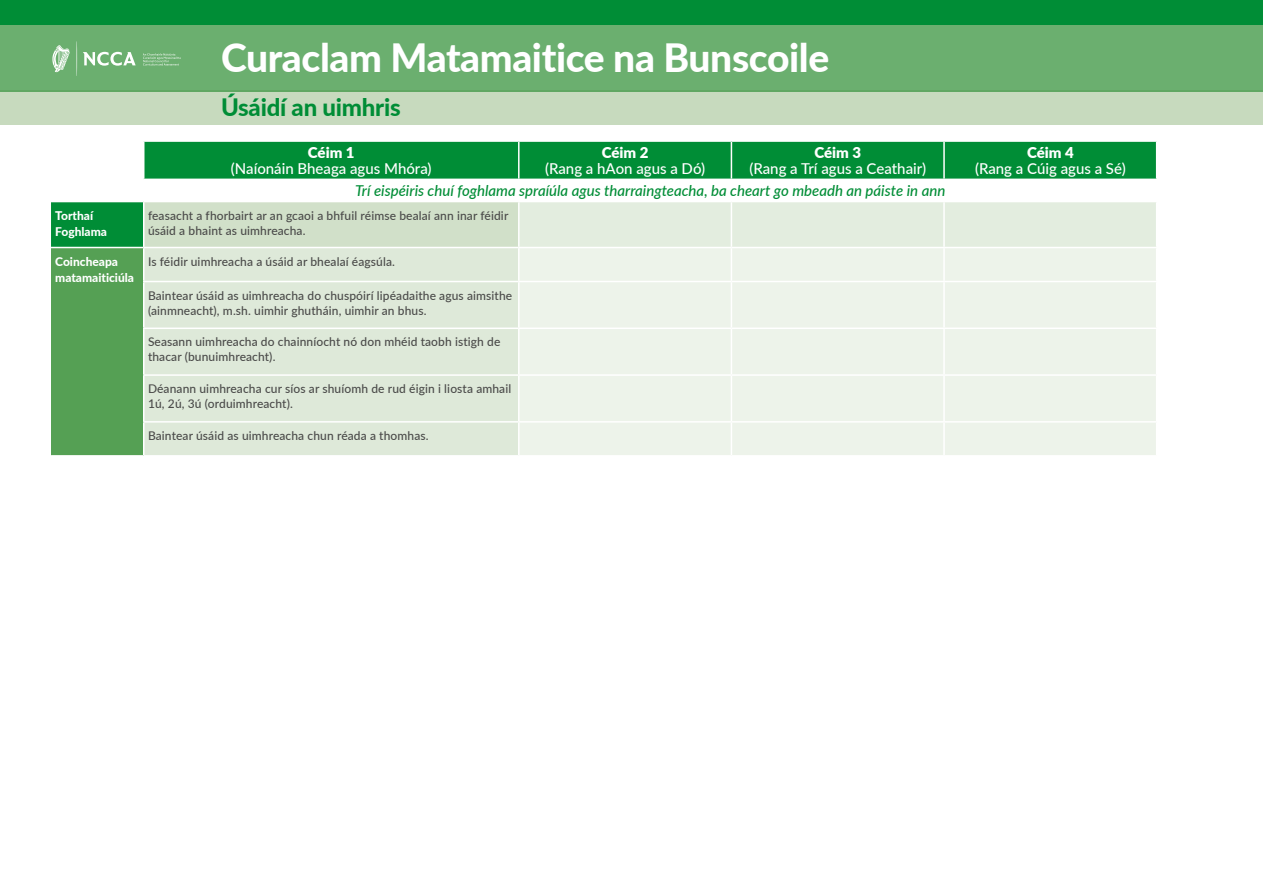
<style>
.page{position:relative;width:1263px;height:893px;background:#fff}
.page>*{position:absolute;margin:0;border:0;box-sizing:border-box;transform-origin:0 0}
.t1{font:800 39px "Lato";letter-spacing:-.01em;color:#fff}
.t2{font:800 24px "Lato";letter-spacing:-.01em;color:#008d36}
.t3{font:500 15px "Lato";color:#fff}
.t4{font:italic 500 15px "Lato";color:#008d36}
.t5{font:900 15px "Lato";color:#fff}
.t6{font:500 12px/15px "Lato";letter-spacing:.01em;color:#4a4a49}
.t7{font:800 12px/16.5px "Lato";color:#fff}
</style>
<div class="page">
<div style="left:0;top:91px;width:1263px;height:34px;background:#c7dabe"></div>
<div style="left:0;top:0;width:1263px;height:91px;background:#6baf6f"></div>
<svg style="left:76px;top:41px;width:1px;height:35px"></svg>
<svg style="left:52px;top:45px;width:18px;height:27px"></svg>
<svg style="left:83px;top:52px;width:53px;height:14px"></svg>
<svg style="left:143px;top:53px;width:38px;height:13px"></svg>
<div style="left:0;top:0;width:1263px;height:25px;background:#008d36"></div>
<svg style="left:51px;top:142px;width:1105px;height:105px;background:#219b50"></svg>
<div style="left:144px;top:179px;width:1013px;height:23px;background:#fff"></div>
<div style="left:144px;top:202px;width:375px;height:45px;background:#d1e0c9"></div>
<div style="left:51px;top:247px;width:93px;height:209px;background:#55a054"></div>
<div style="left:144px;top:248px;width:374px;height:207px;background:#dee9d9"></div>
<div style="left:520px;top:248px;width:636px;height:207px;background:#edf3ea"></div>
<hr style="left:51px;top:179px;width:93px;height:1px;background:#fff">
<hr style="left:51px;top:201px;width:93px;height:1px;background:#fff">
<hr style="left:51px;top:247px;width:93px;height:1px;background:#fff">
<hr style="left:143px;top:281px;width:376px;height:1px;background:#fff">
<hr style="left:519px;top:281px;width:212px;height:1px;background:#fff">
<hr style="left:731px;top:281px;width:213px;height:1px;background:#fff">
<hr style="left:944px;top:281px;width:213px;height:1px;background:#fff">
<hr style="left:143px;top:328px;width:376px;height:1px;background:#fff">
<hr style="left:519px;top:328px;width:212px;height:1px;background:#fff">
<hr style="left:731px;top:328px;width:213px;height:1px;background:#fff">
<hr style="left:944px;top:328px;width:213px;height:1px;background:#fff">
<hr style="left:143px;top:374px;width:376px;height:2px;background:#fff">
<hr style="left:519px;top:374px;width:212px;height:2px;background:#fff">
<hr style="left:731px;top:374px;width:213px;height:2px;background:#fff">
<hr style="left:944px;top:374px;width:213px;height:2px;background:#fff">
<hr style="left:143px;top:421px;width:376px;height:2px;background:#fff">
<hr style="left:519px;top:421px;width:212px;height:2px;background:#fff">
<hr style="left:731px;top:421px;width:213px;height:2px;background:#fff">
<hr style="left:944px;top:421px;width:213px;height:2px;background:#fff">
<hr style="left:51px;top:455px;width:93px;height:2px;background:#fff">
<hr style="left:143px;top:142px;width:1px;height:37px;background:#fff">
<hr style="left:518px;top:142px;width:1px;height:37px;background:#fff">
<hr style="left:731px;top:142px;width:1px;height:37px;background:#fff">
<hr style="left:943px;top:142px;width:2px;height:37px;background:#fff">
<svg style="left:143px;top:180px;width:1px;height:21px"></svg>
<div style="left:519px;top:202px;width:637px;height:45px;background:#e3eddf"></div>
<hr style="left:143px;top:202px;width:1px;height:45px;background:#fff">
<hr style="left:518px;top:202px;width:1px;height:45px;background:#fff">
<hr style="left:731px;top:202px;width:1px;height:45px;background:#fff">
<hr style="left:943px;top:202px;width:2px;height:45px;background:#fff">
<hr style="left:143px;top:248px;width:1px;height:33px;background:#fff">
<hr style="left:731px;top:248px;width:1px;height:33px;background:#fff">
<hr style="left:943px;top:248px;width:2px;height:33px;background:#fff">
<hr style="left:143px;top:282px;width:1px;height:46px;background:#fff">
<hr style="left:731px;top:282px;width:1px;height:46px;background:#fff">
<hr style="left:943px;top:282px;width:2px;height:46px;background:#fff">
<hr style="left:143px;top:329px;width:1px;height:45px;background:#fff">
<hr style="left:731px;top:329px;width:1px;height:45px;background:#fff">
<hr style="left:943px;top:329px;width:2px;height:45px;background:#fff">
<hr style="left:143px;top:376px;width:1px;height:45px;background:#fff">
<hr style="left:731px;top:376px;width:1px;height:45px;background:#fff">
<hr style="left:943px;top:376px;width:2px;height:45px;background:#fff">
<hr style="left:143px;top:423px;width:1px;height:32px;background:#fff">
<hr style="left:731px;top:423px;width:1px;height:32px;background:#fff">
<hr style="left:943px;top:423px;width:2px;height:32px;background:#fff">
<h1 class="t1" style="left:221px;top:29px;width:610px">Curaclam Matamaitice na Bunscoile</h1>
<h2 class="t2" style="left:221px;top:89px;width:181px">Úsáidí an uimhris</h2>
<p class="t5" style="left:308px;top:142px;width:48px">Céim 1</p>
<p class="t3" style="left:231px;top:158px;width:202px">(Naíonáin Bheaga agus Mhóra)</p>
<p class="t5" style="left:602px;top:142px;width:48px">Céim 2</p>
<p class="t3" style="left:545px;top:158px;width:162px">(Rang a hAon agus a Dó)</p>
<p class="t5" style="left:814px;top:142px;width:48px">Céim 3</p>
<p class="t3" style="left:749px;top:158px;width:178px">(Rang a Trí agus a Ceathair)</p>
<p class="t4" style="left:355px;top:180px;width:592px">Trí eispéiris chuí foghlama spraíúla agus tharraingteacha, ba cheart go mbeadh an páiste in ann</p>
<p class="t7" style="left:55px;top:207px;width:53px">Torthaí<br>Foghlama</p>
<p class="t6" style="left:148px;top:207px;width:362px">feasacht a fhorbairt ar an gcaoi a bhfuil réimse bealaí ann inar féidir úsáid a bhaint as uimhreacha.</p>
<p class="t7" style="left:55px;top:253px;width:80px">Coincheapa matamaiticiúla</p>
<p class="t6" style="left:148px;top:253px;width:248px">Is féidir uimhreacha a úsáid ar bhealaí éagsúla.</p>
<p class="t6" style="left:148px;top:287px;width:366px">Baintear úsáid as uimhreacha do chuspóirí lipéadaithe agus aimsithe (ainmneacht), m.sh. uimhir ghutháin, uimhir an bhus.</p>
<p class="t6" style="left:148px;top:334px;width:354px">Seasann uimhreacha do chainníocht nó don mhéid taobh istigh de thacar (bunuimhreacht).</p>
<p class="t6" style="left:148px;top:381px;width:365px">Déanann uimhreacha cur síos ar shuíomh de rud éigin i liosta amhail<br>1ú, 2ú, 3ú (orduimhreacht).</p>
<p class="t6" style="left:148px;top:428px;width:282px">Baintear úsáid as uimhreacha chun réada a thomhas.</p>
<p class="t5" style="left:1027px;top:142px;width:48px">Céim 4</p>
<p class="t3" style="left:975px;top:158px;width:152px">(Rang a Cúig agus a Sé)</p>
</div>
